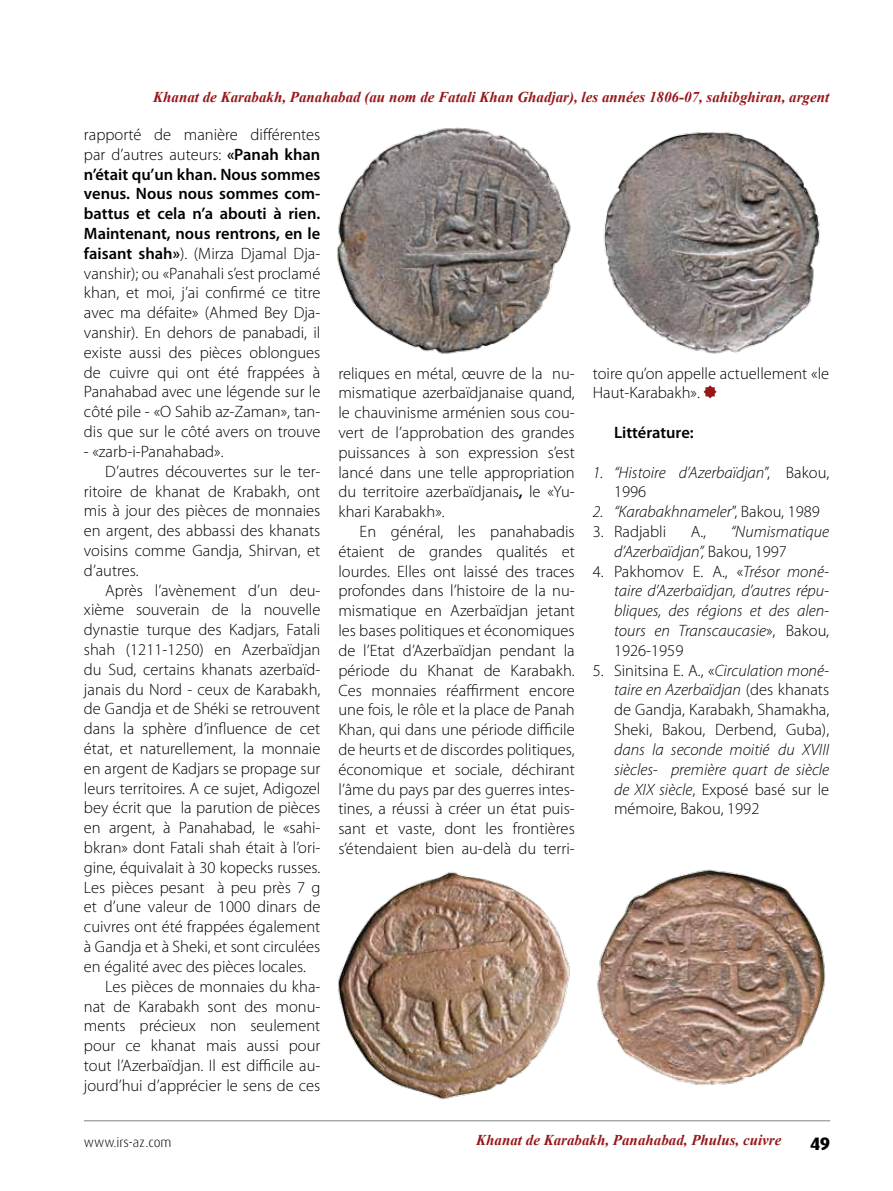
<style>
.page{position:relative;width:893px;height:1191px;background:#fff}
.page>*{position:absolute;margin:0;border:0;box-sizing:border-box;transform-origin:0 0}
.t1{font:800 18px "Dax Pro";color:#000}
.t2{font:300 16.5px/19.8px "Myriad Pro";color:#000;text-align:justify}
.t3{font:italic 300 16.5px/19.8px "Myriad Pro";color:#000}
.t4{font:600 16.5px "Myriad Pro";color:#000}
.t5{font:italic 700 15px "Times New Roman";color:#96171a}
.t6{font:300 13.5px "Dax Pro";color:#000}
.s1{font-weight:600}
.s2{font-style:normal}
.s3{font-style:italic}
</style>
<div class="page">
<hr style="left:84px;top:1120px;width:746px;height:1px;background:#808285">
<svg style="left:703px;top:385px;width:14px;height:13px"></svg>
<img style="left:337px;top:127px;width:234px;height:227px">
<img style="left:337px;top:871px;width:233px;height:229px">
<img style="left:603px;top:132px;width:217px;height:222px">
<img style="left:597px;top:869px;width:229px;height:216px">
<p class="t5" style="left:153px;top:87px;width:677px">Khanat de Karabakh, Panahabad (au nom de Fatali Khan Ghadjar), les années 1806-07, sahibghiran, argent</p>
<p class="t2" style="left:84px;top:125px;width:238px">rapporté de manière différentes par d’autres auteurs: <span class="s1">«Panah khan n’était qu’un khan. Nous sommes venus. Nous nous sommes com&shy;battus et cela n’a abouti à rien.<br>Maintenant, nous rentrons, en le faisant shah»</span>). (Mirza Djamal Dja&shy;vanshir); ou «Panahali s’est proclamé khan, et moi, j’ai confirmé ce titre avec ma défaite» (Ahmed Bey Dja&shy;vanshir). En dehors de panabadi, il existe aussi des pièces oblongues de cuivre qui ont été frappées à Panahabad avec une légende sur le côté pile - «O Sahib az-Zaman», tan&shy;dis que sur le côté avers on trouve</p>
<p class="t2" style="left:84px;top:442px;width:141px">- «zarb-i-Panahabad».</p>
<p class="t2" style="left:105px;top:461px;width:217px">D’autres découvertes sur le ter-</p>
<p class="t2" style="left:84px;top:481px;width:238px">ritoire de khanat de Krabakh, ont</p>
<p class="t2" style="left:84px;top:501px;width:238px">mis à jour des pièces de monnaies</p>
<p class="t2" style="left:84px;top:521px;width:238px">en argent, des abbassi des khanats</p>
<p class="t2" style="left:84px;top:541px;width:238px">voisins comme Gandja, Shirvan, et</p>
<p class="t2" style="left:84px;top:560px;width:56px">d’autres.</p>
<p class="t2" style="left:105px;top:580px;width:217px">Après l’avènement d’un deu-</p>
<p class="t2" style="left:84px;top:600px;width:238px">xième souverain de la nouvelle</p>
<p class="t2" style="left:84px;top:620px;width:238px">dynastie turque des Kadjars, Fatali</p>
<p class="t2" style="left:84px;top:640px;width:238px">shah (1211-1250) en Azerbaïdjan</p>
<p class="t2" style="left:84px;top:659px;width:238px">du Sud, certains khanats azerbaïd-</p>
<p class="t2" style="left:84px;top:679px;width:238px">janais du Nord - ceux de Karabakh,</p>
<p class="t2" style="left:84px;top:699px;width:238px">de Gandja et de Shéki se retrouvent</p>
<p class="t2" style="left:84px;top:719px;width:238px">dans la sphère d’influence de cet</p>
<p class="t2" style="left:84px;top:739px;width:238px">état, et naturellement, la monnaie</p>
<p class="t2" style="left:84px;top:758px;width:238px">en argent de Kadjars se propage sur</p>
<p class="t2" style="left:84px;top:778px;width:238px">leurs territoires. A ce sujet, Adigozel</p>
<p class="t2" style="left:84px;top:798px;width:238px">bey écrit que la parution de pièces</p>
<p class="t2" style="left:84px;top:818px;width:238px">en argent, à Panahabad, le «sahi-</p>
<p class="t2" style="left:84px;top:838px;width:238px">bkran» dont Fatali shah était à l’ori-</p>
<p class="t2" style="left:84px;top:857px;width:238px">gine, équivalait à 30 kopecks russes.</p>
<p class="t2" style="left:84px;top:877px;width:238px">Les pièces pesant à peu près 7 g</p>
<p class="t2" style="left:84px;top:897px;width:238px">et d’une valeur de 1000 dinars de</p>
<p class="t2" style="left:84px;top:917px;width:238px">cuivres ont été frappées également</p>
<p class="t2" style="left:84px;top:937px;width:238px">à Gandja et à Sheki, et sont circulées</p>
<p class="t2" style="left:84px;top:956px;width:224px">en égalité avec des pièces locales.</p>
<p class="t2" style="left:105px;top:976px;width:217px">Les pièces de monnaies du kha-</p>
<p class="t2" style="left:84px;top:996px;width:238px">nat de Karabakh sont des monu-</p>
<p class="t2" style="left:84px;top:1016px;width:238px">ments précieux non seulement</p>
<p class="t2" style="left:84px;top:1036px;width:238px">pour ce khanat mais aussi pour</p>
<p class="t2" style="left:84px;top:1055px;width:238px">tout l’Azerbaïdjan. I l est difficile au-</p>
<p class="t2" style="left:84px;top:1075px;width:238px">jourd’hui d’apprécier le sens de ces</p>
<p class="t2" style="left:338px;top:363px;width:238px">reliques en métal, œuvre de la nu&shy;mismatique azerbaïdjanaise quand, le chauvinisme arménien sous cou&shy;vert de l’approbation des grandes puissances à son expression s’est lancé dans une telle appropriation du territoire azerbaïdjanais<span class="s1">,</span> le «Yu&shy;khari Karabakh».</p>
<p class="t2" style="left:338px;top:522px;width:238px;text-indent:21px">En général, les panahabadis étaient de grandes qualités et lourdes. Elles ont laissé des traces profondes dans l’histoire de la nu&shy;mismatique en Azerbaïdjan jetant les bases politiques et économiques de l’Etat d’Azerbaïdjan pendant la période du Khanat de Karabakh.<br>Ces monnaies réaffirment encore une fois, le rôle et la place de Panah Khan, qui dans une période difficile de heurts et de discordes politiques, économique et sociale, déchirant l’âme du pays par des guerres intes&shy;tines, a réussi à créer un état puis&shy;sant et vaste, dont les frontières s’étendaient bien au-delà du terri-</p>
<p class="t2" style="left:593px;top:363px;width:238px">toire qu’on appelle actuellement «le<br>Haut-Karabakh».</p>
<p class="t4" style="left:614px;top:422px;width:81px">Littérature:</p>
<p class="t3" style="left:614px;top:462px;width:217px;text-indent:-21px">1. “Histoire d’Azerbaïdjan<span class="s2">”, Bakou,<br>1996</span></p>
<p class="t3" style="left:593px;top:502px;width:229px">2. “Karabakhnameler<span class="s2">”, Bakou, 1989</span></p>
<p class="t2" style="left:593px;top:522px;width:75px">3. Radjabli</p>
<p class="t2" style="left:691px;top:522px;width:17px">A.,</p>
<p class="t3" style="left:614px;top:522px;width:217px;text-indent:117px">“Numismatique d’Azerbaïdjan”, <span class="s2">Bakou, 1997</span></p>
<p class="t3" style="left:614px;top:561px;width:217px;text-align:justify;text-indent:-21px"><span class="s2">4. Pakhomov E. A., «</span>Trésor moné&shy;taire d’Azerbaïdjan, d’autres répu&shy;bliques, des régions et des alen&shy;tours en Transcaucasie<span class="s2">», Bakou, 1926-1959</span></p>
<p class="t2" style="left:614px;top:660px;width:217px;text-indent:-21px">5. Sinitsina E. A., «<span class="s3">Circulation moné&shy;taire en Azerbaïdjan</span> (des khanats de Gandja, Karabakh, Shamakha, Sheki, Bakou, Derbend, Guba),</p>
<p class="t3" style="left:614px;top:740px;width:217px;text-align:justify">dans la seconde moitié du XVIII siècles- première quart de siècle de XIX siècle<span class="s2">, Exposé basé sur le mémoire, Bakou, 1992</span></p>
<p class="t5" style="left:476px;top:1129px;width:307px">Khanat de Karabakh, Panahabad, Phulus, cuivre</p>
<p class="t6" style="left:84px;top:1133px;width:89px">www.irs-az.com</p>
<p class="t1" style="left:810px;top:1131px;width:22px">49</p>
</div>
